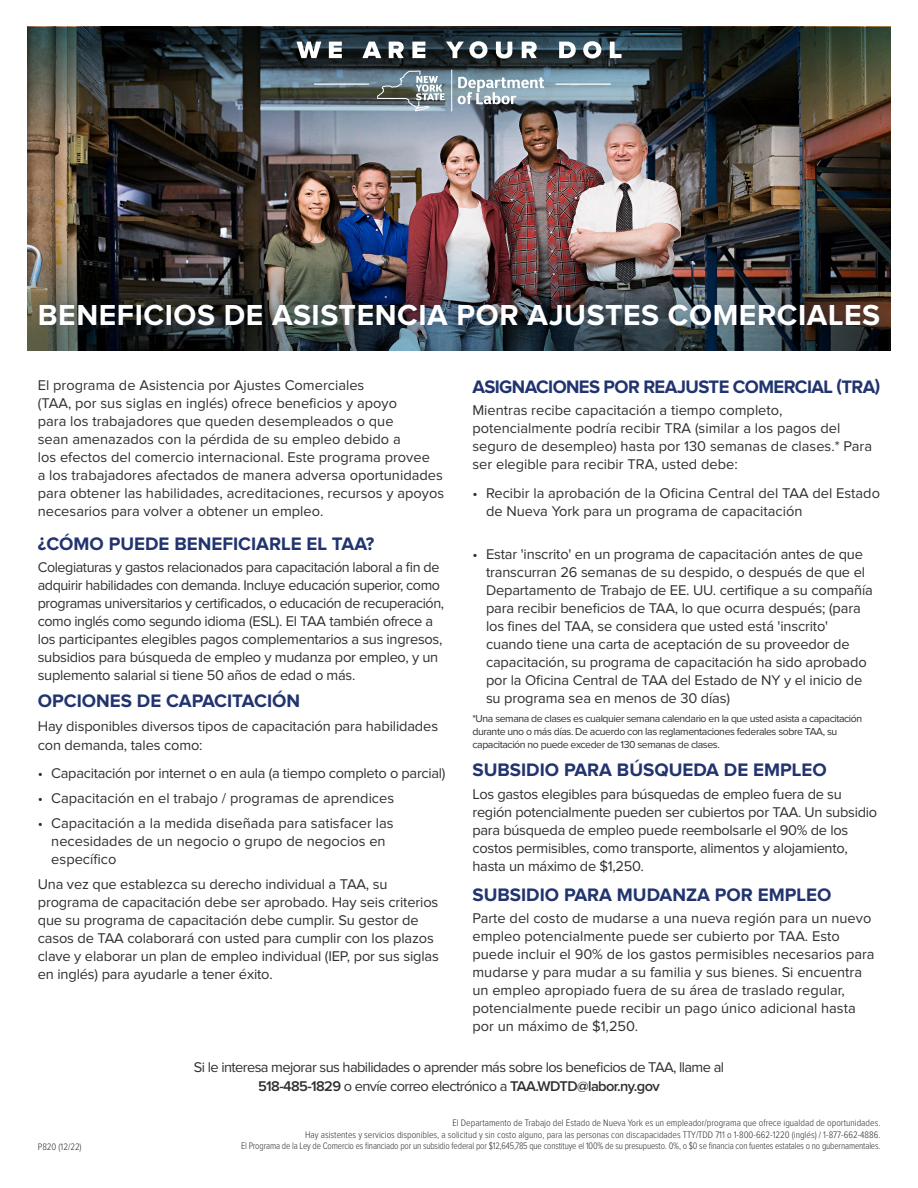
<style>
.page{position:relative;width:918px;height:1188px;background:#fff}
.page>*{position:absolute;margin:0;border:0;box-sizing:border-box;transform-origin:0 0}
.Fact_Sheet_Headline{font:700 30px "Proxima Nova";letter-spacing:.02em;color:#fff}
.Body_Copy{font:700 18.75px "Proxima Nova";color:#22346f}
.Section_Headline{font:700 18.75px "Proxima Nova";letter-spacing:-.01em;color:#22346f}
.Section_Headline-2{font:700 18.75px "Proxima Nova";letter-spacing:-.03em;color:#22346f}
.Body_Copy-2{font:14.7px/18px "Proxima Nova";color:#312f30}
.Section_Headline-3{font:14.7px/18px "Proxima Nova";letter-spacing:-.01em;color:#312f30}
.Section_Headline-4{font:14.7px/18px "Proxima Nova";letter-spacing:-.03em;color:#312f30}
.Body_Copy-3{font:14.7px/18px "Proxima Nova";letter-spacing:-.02em;color:#312f30}
.Body_Copy-4{font:14.7px/18.9px "Proxima Nova";letter-spacing:-.04em;color:#312f30;text-align:center}
.Body_Copy-5{font:10.5px/12.8px "Proxima Nova";letter-spacing:-.04em;color:#312f30}
.Disclaimer{font:300 9.75px/12px "Proxima Nova Cond";color:#312f30;text-align:right}
.Steven_Amendment{font:300 9.75px "Proxima Nova Cond";letter-spacing:-.015em;color:#312f30;scale:.95 1}
.P{font:300 9.75px "Proxima Nova Cond";color:#312f30}
.s1{font-weight:600}
</style>
<div class="page">
<img style="left:27px;top:147px;width:864px;height:88px">
<img style="left:27px;top:27px;width:864px;height:120px">
<img style="left:27px;top:235px;width:864px;height:116px">
<div style="left:34px;top:298px;width:852px;height:33px;background:#002953;opacity:.2"></div>
<hr style="left:556px;top:83px;width:55px;height:2px;background:#fff">
<hr style="left:314px;top:83px;width:55px;height:2px;background:#fff">
<svg style="left:296px;top:42px;width:25px;height:16px"></svg>
<svg style="left:329px;top:42px;width:13px;height:16px"></svg>
<svg style="left:362px;top:42px;width:19px;height:16px"></svg>
<svg style="left:389px;top:42px;width:15px;height:16px"></svg>
<svg style="left:412px;top:42px;width:13px;height:16px"></svg>
<svg style="left:446px;top:41px;width:41px;height:17px"></svg>
<svg style="left:496px;top:42px;width:16px;height:16px"></svg>
<svg style="left:522px;top:42px;width:15px;height:16px"></svg>
<svg style="left:559px;top:42px;width:17px;height:16px"></svg>
<svg style="left:583px;top:41px;width:18px;height:17px"></svg>
<svg style="left:610px;top:42px;width:12px;height:16px"></svg>
<svg style="left:458px;top:77px;width:86px;height:27px"></svg>
<hr style="left:451px;top:70px;width:1px;height:42px;background:#fff">
<svg style="left:377px;top:70px;width:68px;height:41px"></svg>
<p class="Fact_Sheet_Headline" style="left:38px;top:301px;width:844px">BENEFICIOS DE ASISTENCIA POR AJUSTES COMERCIALES</p>
<p class="Body_Copy-2" style="left:38px;top:376px;width:408px">El programa de Asistencia por Ajustes Comerciales<br>(TAA, por sus siglas en inglés) ofrece beneficios y apoyo<br>para los trabajadores que queden desempleados o que<br>sean amenazados con la pérdida de su empleo debido a<br>los efectos del comercio internacional. Este programa provee<br>a los trabajadores afectados de manera adversa oportunidades para obtener las habilidades, acreditaciones, recursos y apoyos necesarios para volver a obtener un empleo.</p>
<p class="Section_Headline" style="left:38px;top:535px;width:338px">¿CÓMO PUEDE BENEFICIARLE EL TAA?</p>
<p class="Section_Headline-4" style="left:38px;top:558px;width:408px">Colegiaturas y gastos relacionados para capacitación laboral a fin de adquirir habilidades con demanda. Incluye educación superior, como programas universitarios y certificados, o educación de recuperación, como inglés como segundo idioma (ESL). El TAA también ofrece a los participantes elegibles pagos complementarios a sus ingresos, subsidios para búsqueda de empleo y mudanza por empleo, y un suplemento salarial si tiene 50 años de edad o más.</p>
<p class="Section_Headline" style="left:38px;top:693px;width:264px">OPCIONES DE CAPACITACIÓN</p>
<p class="Body_Copy-2" style="left:38px;top:717px;width:402px;line-height:18.9px">Hay disponibles diversos tipos de capacitación para habilidades con demanda, tales como:</p>
<p class="Section_Headline-3" style="left:38px;top:765px;width:409px">• Capacitación por internet o en aula (a tiempo completo o parcial)</p>
<p class="Section_Headline-3" style="left:38px;top:789px;width:358px">• Capacitación en el trabajo / programas de aprendices</p>
<p class="Section_Headline-3" style="left:51px;top:814px;width:344px;text-indent:-14px">• Capacitación a la medida diseñada para satisfacer las necesidades de un negocio o grupo de negocios en específico</p>
<p class="Body_Copy-2" style="left:38px;top:875px;width:403px">Una vez que establezca su derecho individual a TAA, su programa de capacitación debe ser aprobado. Hay seis criterios que su programa de capacitación debe cumplir. Su gestor de casos de TAA colaborará con usted para cumplir con los plazos clave y elaborar un plan de empleo individual (IEP, por sus siglas en inglés) para ayudarle a tener éxito.</p>
<p class="Section_Headline-2" style="left:472px;top:378px;width:409px">ASIGNACIONES POR REAJUSTE COMERCIAL (TRA)</p>
<p class="Body_Copy-2" style="left:472px;top:401px;width:401px">Mientras recibe capacitación a tiempo completo, potencialmente podría recibir TRA (similar a los pagos del seguro de desempleo) hasta por 130 semanas de clases.* Para ser elegible para recibir TRA, usted debe:</p>
<p class="Section_Headline-3" style="left:486px;top:484px;width:396px;text-indent:-14px">• Recibir la aprobación de la Oficina Central del TAA del Estado de Nueva York para un programa de capacitación</p>
<p class="Section_Headline-3" style="left:486px;top:545px;width:388px;text-indent:-14px">• Estar 'inscrito' en un programa de capacitación antes de que transcurran 26 semanas de su despido, o después de que el Departamento de Trabajo de EE. UU. certifique a su compañía para recibir beneficios de TAA, lo que ocurra después; (para los fines del TAA, se considera que usted está 'inscrito' cuando tiene una carta de aceptación de su proveedor de capacitación, su programa de capacitación ha sido aprobado por la Oficina Central de TAA del Estado de NY y el inicio de su programa sea en menos de 30 días)</p>
<p class="Body_Copy-5" style="left:472px;top:712px;width:391px">*Una semana de clases es cualquier semana calendario en la que usted asista a capacitación durante uno o más días. De acuerdo con las reglamentaciones federales sobre TAA, su capacitación no puede exceder de 130 semanas de clases.</p>
<p class="Body_Copy" style="left:472px;top:762px;width:356px">SUBSIDIO PARA BÚSQUEDA DE EMPLEO</p>
<p class="Body_Copy-3" style="left:472px;top:785px;width:406px">Los gastos elegibles para búsquedas de empleo fuera de su región potencialmente pueden ser cubiertos por TAA. Un subsidio para búsqueda de empleo puede reembolsarle el 90% de los costos permisibles, como transporte, alimentos y alojamiento, hasta un máximo de $1,250.</p>
<p class="Body_Copy" style="left:472px;top:886px;width:360px">SUBSIDIO PARA MUDANZA POR EMPLEO</p>
<p class="Body_Copy-2" style="left:472px;top:909px;width:404px">Parte del costo de mudarse a una nueva región para un nuevo empleo potencialmente puede ser cubierto por TAA. Esto puede incluir el 90% de los gastos permisibles necesarios para mudarse y para mudar a su familia y sus bienes. Si encuentra un empleo apropiado fuera de su área de traslado regular, potencialmente puede recibir un pago único adicional hasta por un máximo de $1,250.</p>
<p class="P" style="left:38px;top:1140px;width:45px">P820 (12/22)</p>
<p class="Body_Copy-4" style="left:194px;top:1058px;width:532px">Si le interesa mejorar sus habilidades o aprender más sobre los beneficios de TAA, llame al<br><span class="s1">518-485-1829</span> o envíe correo electrónico a <span class="s1">TAA.WDTD@labor.ny.gov</span></p>
<p class="Disclaimer" style="left:305px;top:1116px;width:577px">El Departamento de Trabajo del Estado de Nueva York es un empleador/programa que ofrece igualdad de oportunidades.<br>Hay asistentes y servicios disponibles, a solicitud y sin costo alguno, para las personas con discapacidades TTY/TDD 711 o 1-800-662-1220 (inglés) / 1-877-662-4886.</p>
<p class="Steven_Amendment" style="left:241px;top:1139px;width:675px">El Programa de la Ley de Comercio es financiado por un subsidio federal por $12,645,785 que constituye el 100% de su presupuesto. 0%, o $0 se financia con fuentes estatales o no gubernamentales.</p>
</div>
